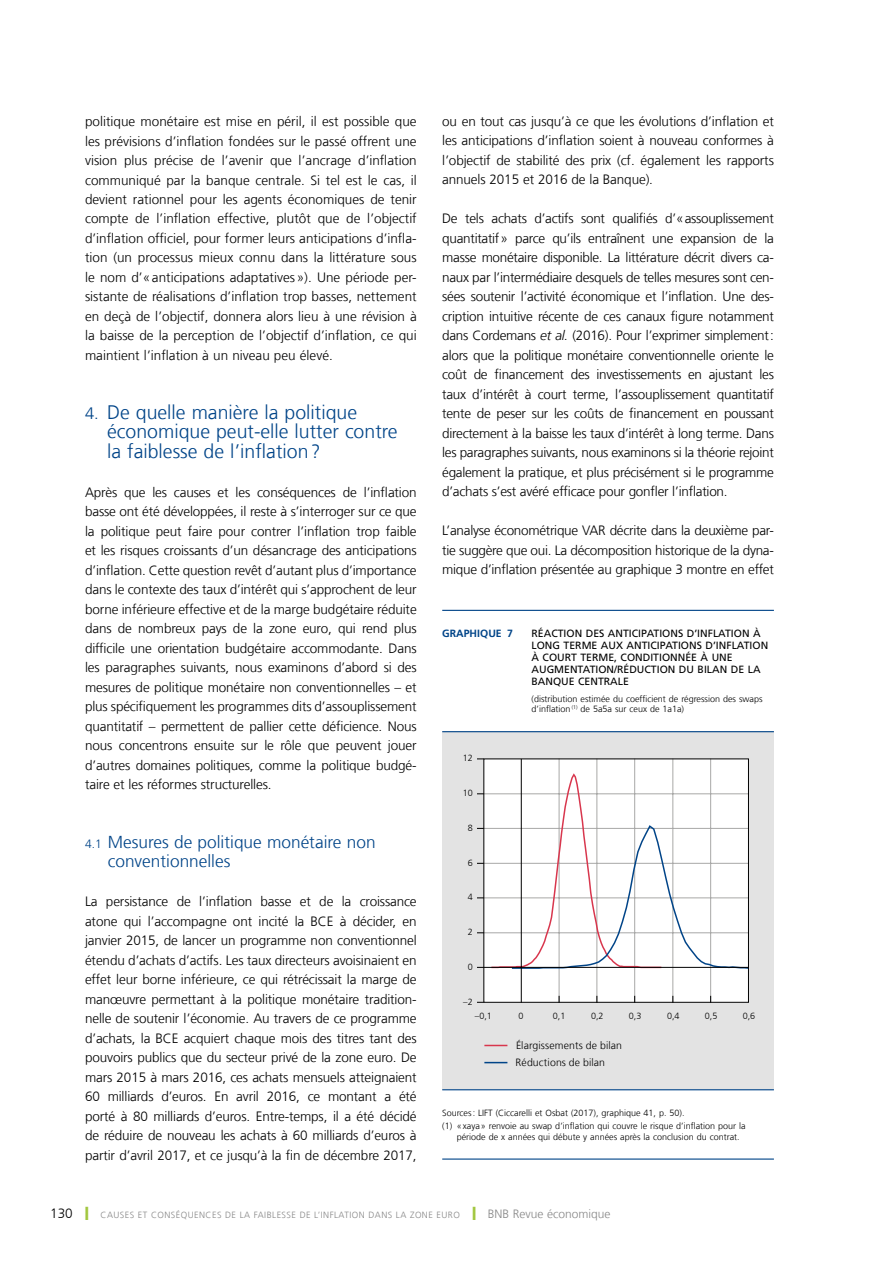
<style>
.page{position:relative;width:893px;height:1263px;background:#fff}
.page>*{position:absolute;margin:0;border:0;box-sizing:border-box;transform-origin:0 0}
.t1{font:300 19.5px/19.5px "Frutiger LT Com";color:#048}
.t2{font:300 17.25px/19.5px "Frutiger LT Com";color:#048}
.t3{font:300 13.5px/19.5px "Frutiger LT Com";letter-spacing:-.01em;color:#000;text-align:justify}
.t4{font:10.5px/12px "Frutiger LT Com";color:#000}
.t5{font:300 10.5px/17.1px "Frutiger LT Com";letter-spacing:.01em;color:#000}
.t6{font:700 10.5px "Frutiger LT Com";color:#048}
.t7{font:300 9px/10.5px "Frutiger LT Com";color:#000}
.t8{font:300 9px "Frutiger LT Com";letter-spacing:.05em;color:#878787}
.s1{font-size:16.5px}
.s2{font-size:12px}
.s3{font-style:italic}
.s4{font-size:13.5px;color:#000}
.s5{color:#a2c740}
</style>
<div class="page">
<div style="left:442px;top:732px;width:332px;height:358px;background:#e3e3e3"></div>
<hr style="left:442px;top:610px;width:332px;height:1px;background:#048">
<hr style="left:442px;top:1158px;width:332px;height:2px;background:#048">
<hr style="left:442px;top:731px;width:332px;height:1px;background:#048">
<hr style="left:442px;top:1089px;width:332px;height:1px;background:#048">
<div style="left:484px;top:759px;width:264px;height:243px;background:#fff"></div>
<hr style="left:710px;top:758px;width:1px;height:245px;background:#a8a8a7">
<hr style="left:672px;top:758px;width:1px;height:245px;background:#a8a8a7">
<hr style="left:634px;top:758px;width:1px;height:245px;background:#a8a8a7">
<hr style="left:596px;top:758px;width:1px;height:245px;background:#a8a8a7">
<hr style="left:559px;top:758px;width:1px;height:245px;background:#a8a8a7">
<hr style="left:483px;top:793px;width:266px;height:1px;background:#a8a8a7">
<hr style="left:483px;top:828px;width:266px;height:1px;background:#a8a8a7">
<hr style="left:483px;top:863px;width:266px;height:1px;background:#a8a8a7">
<hr style="left:483px;top:897px;width:266px;height:1px;background:#a8a8a7">
<hr style="left:483px;top:932px;width:266px;height:1px;background:#a8a8a7">
<svg style="left:490px;top:772px;width:257px;height:198px"></svg>
<hr style="left:521px;top:759px;width:1px;height:244px;background:#000">
<hr style="left:477px;top:967px;width:271px;height:1px;background:#000">
<div style="left:483px;top:758px;width:266px;height:245px;border:1px solid #000"></div>
<svg style="left:484px;top:1045px;width:23px;height:1px"></svg>
<svg style="left:484px;top:1062px;width:23px;height:1px"></svg>
<p class="t3" style="left:85px;top:111px;width:333px">politique monétaire est mise en péril, il est possible que les prévisions d’inflation fondées sur le passé offrent une vision plus précise de l’avenir que l’ancrage d’inflation communiqué par la banque centrale. Si tel est le cas, il devient rationnel pour les agents économiques de tenir compte de l’inflation effective, plutôt que de l’objectif d’inflation officiel, pour former leurs anticipations d’infla‑ tion (un processus mieux connu dans la littérature sous le nom d’«anticipations adaptatives»). U ne période per‑ sistante de réalisations d’inflation trop basses, nettement en deçà de l’objectif, donnera alors lieu à une révision à la baisse de la perception de l’objectif d’inflation, ce qui maintient l’inflation à un niveau peu élevé.</p>
<h1 class="t1" style="left:107px;top:402px;width:292px;text-indent:-22px"><span class="s1">4.</span> De quelle manière la politique économique peut-elle lutter contre la faiblesse de l’inflation?</h1>
<p class="t3" style="left:85px;top:482px;width:333px">Après que les causes et les conséquences de l’inflation basse ont été développées, il reste à s’interroger sur ce que la politique peut faire pour contrer l’inflation trop faible et les risques croissants d’un désancrage des anticipations d’inflation. Cette question revêt d’autant plus d’importance dans le contexte des taux d’intérêt qui s’approchent de leur borne inférieure effective et de la marge budgétaire réduite dans de nombreux pays de la zone euro, qui rend plus difficile une orientation budgétaire accommodante. Dans les paragraphes suivants, nous examinons d’abord si des mesures de politique monétaire non conventionnelles – et plus spécifiquement les programmes dits d’assouplissement quantitatif – permettent de pallier cette déficience. Nous nous concentrons ensuite sur le rôle que peuvent jouer d’autres domaines politiques, comme la politique budgé‑ taire et les réformes structurelles.</p>
<p class="t2" style="left:108px;top:832px;width:269px;text-indent:-23px"><span class="s2">4.1</span> Mesures de politique monétaire non conventionnelles</p>
<p class="t3" style="left:85px;top:891px;width:333px">La persistance de l’inflation basse et de la croissance atone qui l’accompagne ont incité la BCE à décider, en janvier 2015, de lancer un programme non conventionnel étendu d’achats d’actifs. Les taux directeurs avoisinaient en effet leur borne inférieure, ce qui rétrécissait la marge de manœuvre permettant à la politique monétaire tradition‑ nelle de soutenir l’économie. Au travers de ce programme d’achats, la BCE acquiert chaque mois des titres tant des pouvoirs publics que du secteur privé de la zone euro. De mars 2015 à mars 2016, ces achats mensuels atteignaient 60 milliards d’euros. En avril 2016, ce montant a été porté à 80 milliards d’euros. Entre-temps, il a été décidé de réduire de nouveau les achats à 60 milliards d’euros à partir d’avril 2017, et ce jusqu’à la fin de décembre 2017,</p>
<p class="t3" style="left:442px;top:111px;width:333px">ou en tout cas jusqu’à ce que les évolutions d’inflation et les anticipations d’inflation soient à nouveau conformes à l’objectif de stabilité des prix (cf. également les rapports annuels 2015 et 2016 de la Banque).</p>
<p class="t3" style="left:442px;top:209px;width:333px">De tels achats d’actifs sont qualifiés d’«assouplissement quantitatif» parce qu’ils entraînent une expansion de la masse monétaire disponible. La littérature décrit divers ca‑ naux par l’intermédiaire desquels de telles mesures sont cen‑ sées soutenir l’activité économique et l’inflation. U ne des‑ cription intuitive récente de ces canaux figure notamment dans Cordemans <span class="s3">et al.</span> (2016). Pour l’exprimer simplement: alors que la politique monétaire conventionnelle oriente le coût de financement des investissements en ajustant les taux d’intérêt à court terme, l’assouplissement quantitatif tente de peser sur les coûts de financement en poussant directement à la baisse les taux d’intérêt à long terme. Dans les paragraphes suivants, nous examinons si la théorie rejoint également la pratique, et plus précisément si le programme d’achats s’est avéré efficace pour gonfler l’inflation.</p>
<p class="t3" style="left:442px;top:521px;width:333px">L’analyse économétrique VAR décrite dans la deuxième par‑ tie suggère que oui. La décomposition historique de la dyna‑ mique d’inflation présentée au graphique 3 montre en effet</p>
<p class="t6" style="left:442px;top:627px;width:72px">GRAPHIQUE 7</p>
<p class="t4" style="left:531px;top:627px;width:238px">RÉACTION DES ANTICIPATIONS D’INFLATION À LONG TERME AUX ANTICIPATIONS D’INFLATION À COURT TERME, CONDITIONNÉE À UNE AUGMENTATION/RÉDUCTION DU BILAN DE LA BANQUE CENTRALE</p>
<p class="t7" style="left:531px;top:693px;width:233px">(distribution estimée du coefficient de régression des swaps d’inflation <sup>(1)</sup> de 5a5a sur ceux de 1a1a)</p>
<p class="t7" style="left:463px;top:753px;width:12px">12</p>
<p class="t7" style="left:463px;top:788px;width:12px">10</p>
<p class="t7" style="left:468px;top:822px;width:7px">8</p>
<p class="t7" style="left:468px;top:857px;width:7px">6</p>
<p class="t7" style="left:468px;top:892px;width:7px">4</p>
<p class="t7" style="left:468px;top:927px;width:7px">2</p>
<p class="t7" style="left:468px;top:961px;width:7px">0</p>
<p class="t7" style="left:463px;top:996px;width:11px">–2</p>
<p class="t7" style="left:475px;top:1010px;width:19px">–0,1</p>
<p class="t7" style="left:519px;top:1010px;width:7px">0</p>
<p class="t7" style="left:553px;top:1010px;width:14px">0,1</p>
<p class="t7" style="left:591px;top:1010px;width:14px">0,2</p>
<p class="t7" style="left:629px;top:1010px;width:14px">0,3</p>
<p class="t7" style="left:667px;top:1010px;width:14px">0,4</p>
<p class="t7" style="left:705px;top:1010px;width:14px">0,5</p>
<p class="t7" style="left:743px;top:1010px;width:14px">0,6</p>
<p class="t5" style="left:516px;top:1036px;width:108px">Élargissements de bilan<br>Réductions de bilan</p>
<p class="t7" style="left:442px;top:1105px;width:305px;line-height:13.5px">Sources: LI FT (C iccarelli et Osbat (2017), graphique 41, p. 50).<br>(1) «xaya» renvoie au swap d’inflation qui couvre le risque d’inflation pour la</p>
<p class="t7" style="left:457px;top:1131px;width:284px">période de x années qui débute y années après la conclusion du contrat.</p>
<p class="t8" style="left:50px;top:1209px;width:562px"><span class="s4">130</span> <span class="s5">❙</span> Causes et conséquences de la faiblesse de l’inflation dans la zone euro <span class="s5">❙</span> <span class="s2">BNB Revue économique</span></p>
</div>
